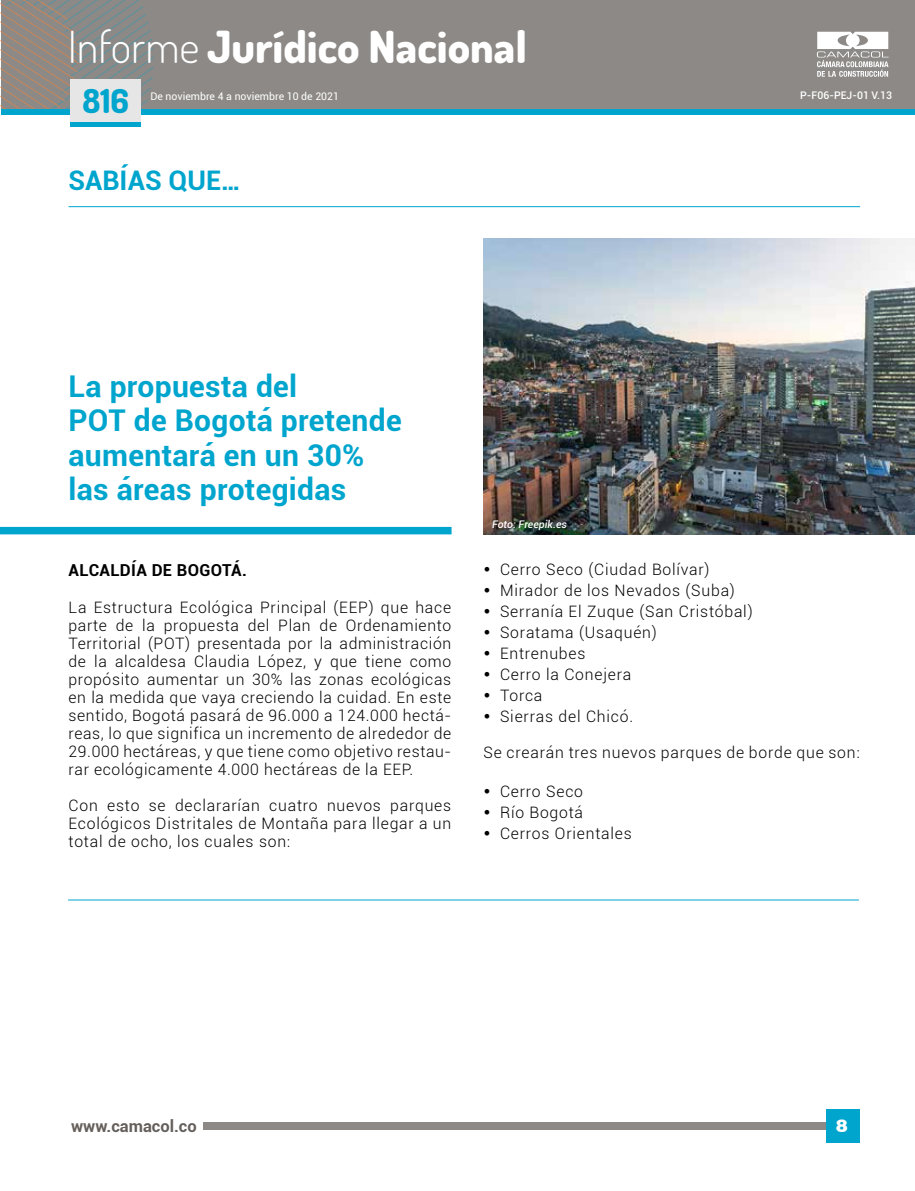
<style>
.page{position:relative;width:915px;height:1191px;background:#fff}
.page>*{position:absolute;margin:0;border:0;box-sizing:border-box;transform-origin:0 0}
.t1{font:800 44.25px "Dosis";color:#fff}
.t2{font:800 33px "Dosis";color:#00a5ce}
.t3{font:700 30px/34.5px "Roboto";letter-spacing:.01em;color:#00a5ce}
.t4{font:700 27px "Roboto";color:#00a5ce}
.t5{font:900 19.5px "Roboto";color:#fff}
.t6{font:900 19.5px "Helvetica";color:#fff}
.t7{font:700 16.5px "Roboto";letter-spacing:.02em;color:#000}
.t8{font:700 16.5px "Roboto";color:#66605c}
.t9{font:300 15.75px/18px "Roboto";letter-spacing:.05em;color:#000;text-align:justify}
.t10{font:10.5px "Roboto";color:#fff}
.t11{font:500 10.5px "Roboto";color:#fff}
.t12{font:italic 500 10.5px "Roboto";color:#fff}
.s1{font-weight:300}
</style>
<div class="page">
<div style="left:203px;top:1122px;width:655px;height:7px;background:#8c8986"></div>
<div style="left:825px;top:1109px;width:33px;height:34px;background:#00a5ce"></div>
<div style="left:1px;top:0;width:913px;height:108px;background:#8c8986"></div>
<div style="left:1px;top:109px;width:913px;height:5px;background:#00a5ce"></div>
<svg style="left:1px;top:0;width:158px;height:109px"></svg>
<svg style="left:816px;top:32px;width:72px;height:45px"></svg>
<div style="left:70px;top:122px;width:70px;height:5px;background:#00a5ce"></div>
<div style="left:70px;top:79px;width:70px;height:43px;background:#e7e6e6"></div>
<img style="left:483px;top:239px;width:431px;height:295px">
<div style="left:0;top:527px;width:451px;height:7px;background:#00a5ce"></div>
<hr style="left:68px;top:206px;width:791px;height:1px;background:#00a5ce">
<hr style="left:68px;top:899px;width:790px;height:1px;background:#00a5ce">
<h1 class="t1" style="left:68px;top:18px;width:460px"><span class="s1">Informe</span> Jurídico Nacional</h1>
<h2 class="t2" style="left:82px;top:80px;width:48px">816</h2>
<p class="t10" style="left:150px;top:89px;width:190px">De noviembre 4 a noviembre 10 de 2021</p>
<h3 class="t4" style="left:68px;top:162px;width:174px">Sabías que…</h3>
<h3 class="t3" style="left:68px;top:368px;width:334px">La propuesta del<br>POT de Bogotá pretende aumentará en un 30% las áreas protegidas</h3>
<p class="t12" style="left:492px;top:517px;width:76px">Foto: Freepik.es</p>
<p class="t11" style="left:800px;top:87px;width:93px">P-F06-PEJ-01 V.13</p>
<p class="t7" style="left:68px;top:558px;width:180px">Alcaldía de Bogotá.</p>
<p class="t9" style="left:68px;top:598px;width:384px">La Estructura Ecológica Principal (EEP) que hace parte de la propuesta del Plan de Ordenamiento Territorial (POT) presentada por la administración de la alcaldesa Claudia López, y que tiene como propósito aumentar un 30% las zonas ecológicas en la medida que vaya creciendo la cuidad. En este sentido, Bogotá pasará de 96.000 a 124.000 hectá&shy;reas, lo que significa un incremento de alrededor de 29.000 hectáreas, y que tiene como objetivo restau&shy;rar ecológicamente 4.000 hectáreas de la EEP.</p>
<p class="t9" style="left:68px;top:796px;width:384px">Con esto se declararían cuatro nuevos parques Ecológicos Distritales de Montaña para llegar a un total de ocho, los cuales son:</p>
<p class="t9" style="left:483px;top:560px;width:227px">• Cerro Seco (Ciudad Bolívar)</p>
<p class="t9" style="left:483px;top:581px;width:253px">• Mirador de los Nevados (Suba)</p>
<p class="t9" style="left:483px;top:602px;width:270px">• Serranía El Zuque (San Cristóbal)</p>
<p class="t9" style="left:483px;top:623px;width:175px">• Soratama (Usaquén)</p>
<p class="t9" style="left:483px;top:644px;width:103px">• Entrenubes</p>
<p class="t9" style="left:483px;top:665px;width:149px">• Cerro la Conejera</p>
<p class="t9" style="left:483px;top:686px;width:60px">• Torca</p>
<p class="t9" style="left:483px;top:707px;width:151px">• Sierras del Chicó.</p>
<p class="t9" style="left:483px;top:743px;width:377px">Se crearán tres nuevos parques de borde que son:</p>
<p class="t9" style="left:483px;top:782px;width:101px">• Cerro Seco</p>
<p class="t9" style="left:483px;top:803px;width:101px">• Río Bogotá</p>
<p class="t9" style="left:483px;top:824px;width:150px">• Cerros Orientales</p>
<p class="t8" style="left:71px;top:1114px;width:127px">www.camacol.co</p>
<p class="t5" style="left:836px;top:1114px;width:13px">1</p>
<p class="t6" style="left:836px;top:1118px;width:13px">8</p>
</div>
